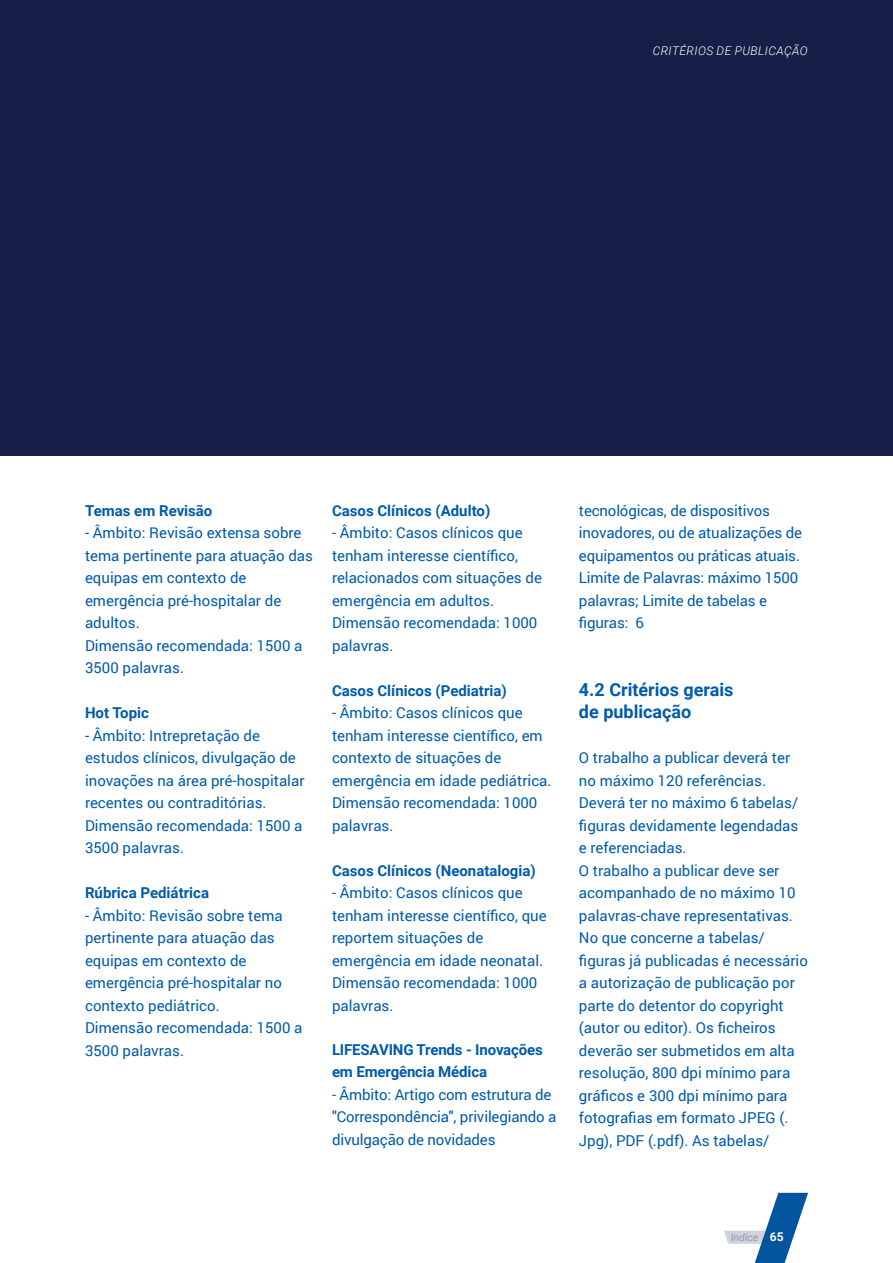
<style>
.page{position:relative;width:893px;height:1263px;background:#fff}
.page>*{position:absolute;margin:0;border:0;box-sizing:border-box;transform-origin:0 0}
.t1{font:700 18px/22.5px "Roboto";color:#005baa}
.t2{font:15px/22.5px "Roboto";color:#005baa}
.t3{font:700 15px/22.5px "Roboto";color:#005baa}
.t4{font:italic 300 12px "Roboto";letter-spacing:.035em;color:#fff}
.t5{font:italic 10.5px "Roboto";color:#879bc6}
.s1{font-weight:700;font-style:normal;font-size:12px;color:#fff}
</style>
<div class="page">
<svg style="left:724px;top:1193px;width:84px;height:70px"></svg>
<div style="left:0;top:0;width:893px;height:455px;background:#171f48"></div>
<p class="t4" style="left:653px;top:42px;width:156px">CRITÉRIOS DE PUBLICAÇÃO</p>
<p class="t3" style="left:85px;top:499px;width:129px">Temas em Revisão</p>
<p class="t2" style="left:85px;top:521px;width:229px">- Âmbito: Revisão extensa sobre tema pertinente para atuação das equipas em contexto de emergência pré-hospitalar de adultos.<br>Dimensão recomendada: 1500 a<br>3500 palavras.</p>
<p class="t3" style="left:85px;top:701px;width:65px">Hot Topic</p>
<p class="t2" style="left:85px;top:724px;width:221px">- Âmbito: Intrepretação de estudos clínicos, divulgação de inovações na área pré-hospitalar recentes ou contraditórias.<br>Dimensão recomendada: 1500 a<br>3500 palavras.</p>
<p class="t3" style="left:85px;top:881px;width:125px">Rúbrica Pediátrica</p>
<p class="t2" style="left:85px;top:904px;width:219px">- Âmbito: Revisão sobre tema pertinente para atuação das equipas em contexto de emergência pré-hospitalar no contexto pediátrico.<br>Dimensão recomendada: 1500 a<br>3500 palavras.</p>
<p class="t3" style="left:332px;top:499px;width:160px">Casos Clínicos (Adulto)</p>
<p class="t2" style="left:332px;top:521px;width:211px">- Âmbito: Casos clínicos que tenham interesse científico, relacionados com situações de emergência em adultos.<br>Dimensão recomendada: 1000 palavras.</p>
<p class="t3" style="left:332px;top:679px;width:176px">Casos Clínicos (Pediatria)</p>
<p class="t2" style="left:332px;top:701px;width:221px">- Âmbito: Casos clínicos que tenham interesse científico, em contexto de situações de emergência em idade pediátrica.<br>Dimensão recomendada: 1000 palavras.</p>
<p class="t3" style="left:332px;top:859px;width:205px">Casos Clínicos (Neonatalogia)</p>
<p class="t2" style="left:332px;top:881px;width:216px">- Âmbito: Casos clínicos que tenham interesse científico, que reportem situações de emergência em idade neonatal.<br>Dimensão recomendada: 1000 palavras.</p>
<p class="t3" style="left:332px;top:1038px;width:212px">LIFESAVING Trends - Inovações em Emergência Médica</p>
<p class="t2" style="left:332px;top:1083px;width:226px">- Âmbito: Artigo com estrutura de "Correspondência", privilegiando a divulgação de novidades</p>
<p class="t2" style="left:579px;top:499px;width:225px">tecnológicas, de dispositivos inovadores, ou de atualizações de equipamentos ou práticas atuais.<br>Limite de Palavras: máximo 1500 palavras; Limite de tabelas e figuras: 6</p>
<p class="t1" style="left:579px;top:677px;width:156px">4.2 Critérios gerais de publicação</p>
<p class="t2" style="left:579px;top:746px;width:230px">O trabalho a publicar deverá ter no máximo 120 referências.<br>Deverá ter no máximo 6 tabelas/ figuras devidamente legendadas e referenciadas.<br>O trabalho a publicar deve ser acompanhado de no máximo 10 palavras-chave representativas.<br>No que concerne a tabelas/ figuras já publicadas é necessário a autorização de publicação por parte do detentor do copyright (autor ou editor). Os ficheiros deverão ser submetidos em alta resolução, 800 dpi mínimo para gráficos e 300 dpi mínimo para fotografias em formato JPEG (.<br>Jpg), PDF (.pdf). As tabelas/</p>
<p class="t5" style="left:731px;top:1230px;width:54px">Indice <span class="s1">65</span></p>
</div>
